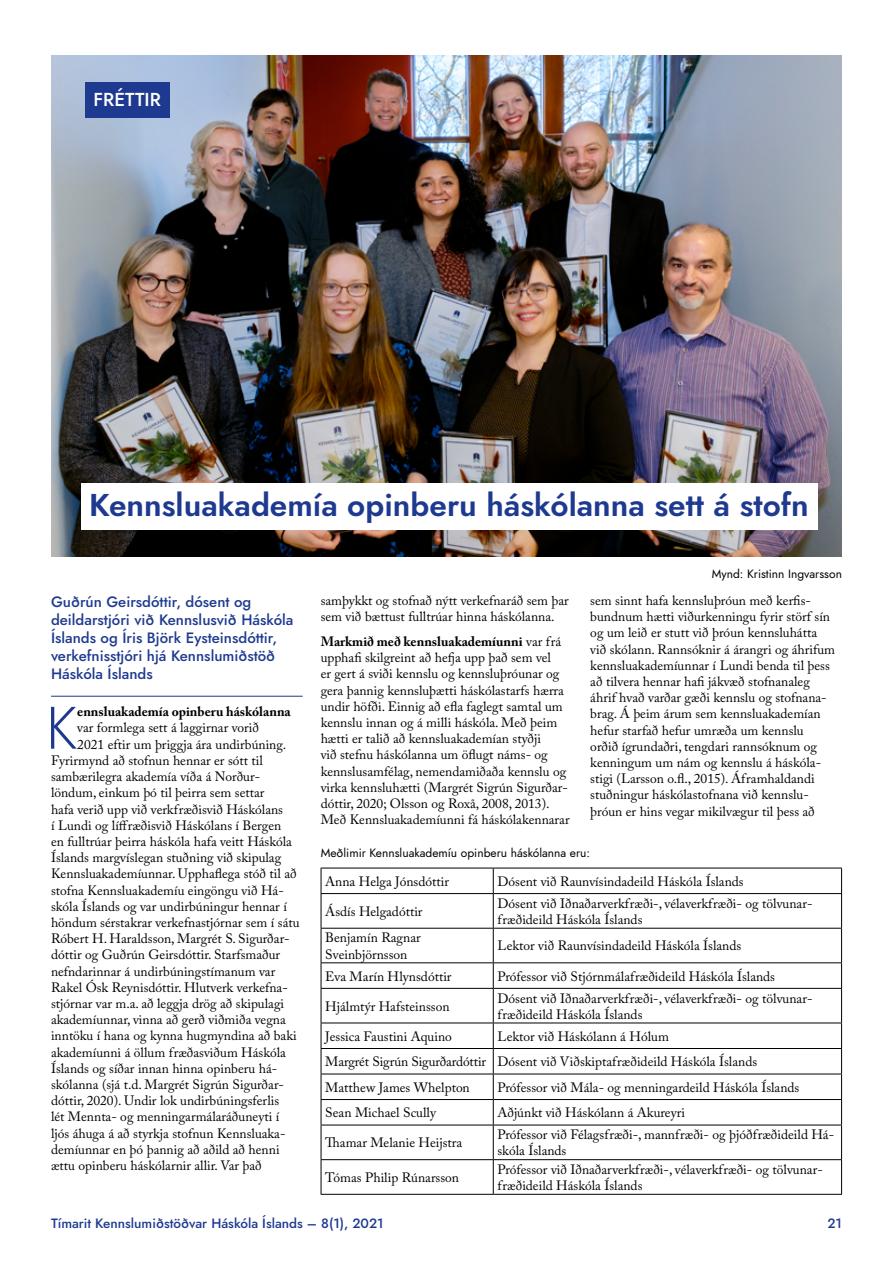
<style>
.page{position:relative;width:893px;height:1263px;background:#fff}
.page>*{position:absolute;margin:0;border:0;box-sizing:border-box;transform-origin:0 0}
.t1{font:300 59.85px "Jost";color:#1e3a90}
.t2{font:31.5px "Jost Semi";color:#1e3a90}
.t3{font:500 18.75px "Jost";color:#fff}
.t4{font:500 15px/18px "Jost";color:#1e3a90}
.t5{font:13.5px/16.2px "Adobe Caslon Pro";color:#000}
.t6{font:500 13.5px "Jost";color:#1e3a90}
.t7{font:700 13.5px "Adobe Caslon Pro";color:#000}
.t8{font:12px "Jost";color:#000}
.s1{font-weight:700}
</style>
<div class="page">
<img style="left:51px;top:55px;width:791px;height:501px">
<hr style="left:321px;top:868px;width:172px;height:1px;background:#000">
<svg style="left:321px;top:868px;width:1px;height:25px"></svg>
<hr style="left:493px;top:868px;width:349px;height:1px;background:#000">
<svg style="left:493px;top:868px;width:1px;height:25px"></svg>
<svg style="left:841px;top:868px;width:1px;height:25px"></svg>
<hr style="left:321px;top:893px;width:172px;height:1px;background:#000">
<hr style="left:321px;top:894px;width:1px;height:34px;background:#000">
<hr style="left:493px;top:893px;width:349px;height:1px;background:#000">
<hr style="left:493px;top:894px;width:1px;height:34px;background:#000">
<hr style="left:841px;top:894px;width:1px;height:34px;background:#000">
<hr style="left:321px;top:928px;width:172px;height:1px;background:#000">
<hr style="left:321px;top:928px;width:1px;height:34px;background:#000">
<hr style="left:493px;top:928px;width:349px;height:1px;background:#000">
<hr style="left:493px;top:928px;width:1px;height:34px;background:#000">
<hr style="left:841px;top:928px;width:1px;height:34px;background:#000">
<hr style="left:321px;top:962px;width:172px;height:1px;background:#000">
<svg style="left:321px;top:963px;width:1px;height:25px"></svg>
<hr style="left:493px;top:962px;width:349px;height:1px;background:#000">
<svg style="left:493px;top:963px;width:1px;height:25px"></svg>
<svg style="left:841px;top:963px;width:1px;height:25px"></svg>
<hr style="left:321px;top:988px;width:172px;height:1px;background:#000">
<hr style="left:321px;top:989px;width:1px;height:33px;background:#000">
<hr style="left:493px;top:988px;width:349px;height:1px;background:#000">
<hr style="left:493px;top:989px;width:1px;height:33px;background:#000">
<hr style="left:841px;top:989px;width:1px;height:33px;background:#000">
<hr style="left:321px;top:1022px;width:172px;height:1px;background:#000">
<hr style="left:493px;top:1022px;width:349px;height:1px;background:#000">
<hr style="left:321px;top:1048px;width:172px;height:1px;background:#000">
<hr style="left:493px;top:1048px;width:349px;height:1px;background:#000">
<hr style="left:321px;top:1074px;width:172px;height:1px;background:#000">
<hr style="left:493px;top:1074px;width:349px;height:1px;background:#000">
<hr style="left:321px;top:1099px;width:172px;height:1px;background:#000">
<svg style="left:321px;top:1023px;width:1px;height:102px"></svg>
<hr style="left:493px;top:1099px;width:349px;height:1px;background:#000">
<svg style="left:493px;top:1023px;width:1px;height:102px"></svg>
<svg style="left:841px;top:1023px;width:1px;height:102px"></svg>
<hr style="left:321px;top:1125px;width:172px;height:1px;background:#000">
<hr style="left:321px;top:1125px;width:1px;height:34px;background:#000">
<hr style="left:493px;top:1125px;width:349px;height:1px;background:#000">
<hr style="left:493px;top:1125px;width:1px;height:34px;background:#000">
<hr style="left:841px;top:1125px;width:1px;height:34px;background:#000">
<hr style="left:321px;top:1159px;width:172px;height:1px;background:#000">
<hr style="left:321px;top:1160px;width:1px;height:34px;background:#000">
<hr style="left:493px;top:1159px;width:349px;height:1px;background:#000">
<hr style="left:493px;top:1160px;width:1px;height:34px;background:#000">
<hr style="left:841px;top:1160px;width:1px;height:34px;background:#000">
<hr style="left:321px;top:1194px;width:172px;height:1px;background:#000">
<hr style="left:493px;top:1194px;width:349px;height:1px;background:#000">
<div style="left:85px;top:82px;width:84px;height:36px;background:#1e3a90"></div>
<div style="left:81px;top:483px;width:736px;height:46px;background:#fff"></div>
<hr style="left:51px;top:696px;width:252px;height:1px;background:#1e3a90">
<h3 class="t3" style="left:94px;top:87px;width:69px">FRÉTTIR</h3>
<h2 class="t2" style="left:89px;top:483px;width:721px">Kennsluakademía opinberu háskólanna sett á stofn</h2>
<p class="t8" style="left:712px;top:565px;width:132px">Mynd: Kristinn Ingvarsson</p>
<p class="t4" style="left:51px;top:593px;width:244px">Guðrún Geirsdóttir, dósent og deildarstjóri við Kennslusvið Háskóla<br>Íslands og Íris Björk Eysteinsdóttir, verkefnisstjóri hjá Kennslumiðstöð<br>Háskóla Íslands</p>
<h1 class="t1" style="left:46px;top:688px;width:33px">K</h1>
<p class="t7" style="left:77px;top:704px;width:215px">ennsluakademía opinberu háskólanna</p>
<p class="t5" style="left:321px;top:592px;width:250px">samþykkt og stofnað nýtt verkefnaráð sem þar sem við bættust fulltrúar hinna háskólanna.</p>
<p class="t5" style="left:321px;top:633px;width:250px"><span class="s1">Markmið með kennsluakademíunni</span> var frá upphafi skilgreint að hefja upp það sem vel<br>er gert á sviði kennslu og kennsluþróunar og gera þannig kennsluþætti háskólastarfs hærra undir höfði. Einnig að efla faglegt samtal um kennslu innan og á milli háskóla. Með þeim hætti er talið að kennsluakademían styðji<br>við stefnu háskólanna um öflugt náms- og kennslusamfélag, nemendamiðaða kennslu og virka kennsluhætti (Margrét Sigrún Sigurðar&shy;dóttir, 2020; Olsson og Roxå, 2008, 2013).<br>Með Kennsluakademíunni fá háskólakennarar</p>
<p class="t5" style="left:590px;top:592px;width:246px">sem sinnt hafa kennsluþróun með kerfis&shy;bundnum hætti viðurkenningu fyrir störf sín og um leið er stutt við þróun kennsluhátta við skólann. Rannsóknir á árangri og áhrifum kennsluakademíunnar í Lundi benda til þess að tilvera hennar hafi jákvæð stofnanaleg áhrif hvað varðar gæði kennslu og stofnana&shy;brag. Á þeim árum sem kennsluakademían hefur starfað hefur umræða um kennslu orðið ígrundaðri, tengdari rannsóknum og kenningum um nám og kennslu á háskóla&shy;stigi (Larsson o.fl., 2015). Áframhaldandi stuðningur háskólastofnana við kennslu&shy;þróun er hins vegar mikilvægur til þess að</p>
<p class="t5" style="left:77px;top:720px;width:183px">var formlega sett á laggirnar vorið</p>
<p class="t5" style="left:77px;top:736px;width:211px">2021 eftir um þriggja ára undirbúning.</p>
<p class="t5" style="left:51px;top:752px;width:213px">Fyrirmynd að stofnun hennar er sótt til</p>
<p class="t5" style="left:51px;top:768px;width:211px">sambærilegra akademía víða á Norður-</p>
<p class="t5" style="left:51px;top:784px;width:215px">löndum, einkum þó til þeirra sem settar</p>
<p class="t5" style="left:51px;top:801px;width:234px">hafa verið upp við verkfræðisvið Háskólans</p>
<p class="t5" style="left:51px;top:817px;width:232px">í Lundi og líffræðisvið Háskólans í Bergen</p>
<p class="t5" style="left:51px;top:833px;width:243px">en fulltrúar þeirra háskóla hafa veitt Háskóla</p>
<p class="t5" style="left:51px;top:849px;width:232px">Íslands margvíslegan stuðning við skipulag</p>
<p class="t5" style="left:51px;top:865px;width:247px">Kennsluakademíunnar. Upphaflega stóð til að</p>
<p class="t5" style="left:51px;top:882px;width:234px">stofna Kennsluakademíu eingöngu við Há-</p>
<p class="t5" style="left:51px;top:898px;width:237px">skóla Íslands og var undirbúningur hennar í</p>
<p class="t5" style="left:51px;top:914px;width:250px">höndum sérstakrar verkefnastjórnar sem í sátu</p>
<p class="t5" style="left:51px;top:930px;width:240px">Róbert H. Haraldsson, Margrét S. Sigurðar-</p>
<p class="t5" style="left:51px;top:946px;width:231px">dóttir og Guðrún Geirsdóttir. Starfsmaður</p>
<p class="t5" style="left:51px;top:963px;width:226px">nefndarinnar á undirbúningstímanum var</p>
<p class="t5" style="left:51px;top:979px;width:238px">Rakel Ósk Reynisdóttir. Hlutverk verkefna-</p>
<p class="t5" style="left:51px;top:995px;width:235px">stjórnar var m.a. að leggja drög að skipulagi</p>
<p class="t5" style="left:51px;top:1011px;width:236px">akademíunnar, vinna að gerð viðmiða vegna</p>
<p class="t5" style="left:51px;top:1027px;width:247px">inntöku í hana og kynna hugmyndina að baki</p>
<p class="t5" style="left:51px;top:1044px;width:236px">akademíunni á öllum fræðasviðum Háskóla</p>
<p class="t5" style="left:51px;top:1060px;width:228px">Íslands og síðar innan hinna opinberu há-</p>
<p class="t5" style="left:51px;top:1076px;width:235px">skólanna (sjá t.d. Margrét Sigrún Sigurðar-</p>
<p class="t5" style="left:51px;top:1092px;width:230px">dóttir, 2020). Undir lok undirbúningsferlis</p>
<p class="t5" style="left:51px;top:1108px;width:230px">lét Mennta- og menningarmálaráðuneyti í</p>
<p class="t5" style="left:51px;top:1125px;width:236px">ljós áhuga á að styrkja stofnun Kennsluaka-</p>
<p class="t5" style="left:51px;top:1141px;width:230px">demíunnar en þó þannig að aðild að henni</p>
<p class="t5" style="left:51px;top:1157px;width:212px">ættu opinberu háskólarnir allir. Var það</p>
<p class="t8" style="left:321px;top:845px;width:271px">Meðlimir Kennsluakademíu opinberu háskólanna eru:</p>
<p class="t5" style="left:325px;top:873px;width:125px">Anna Helga Jónsdóttir</p>
<p class="t5" style="left:497px;top:873px;width:248px">Dósent við Raunvísindadeild Háskóla Íslands</p>
<p class="t5" style="left:325px;top:903px;width:99px">Ásdís Helgadóttir</p>
<p class="t5" style="left:497px;top:895px;width:316px">Dósent við Iðnaðarverkfræði-, vélaverkfræði- og tölvunar&shy;fræðideild Háskóla Íslands</p>
<p class="t5" style="left:325px;top:930px;width:97px">Benjamín Ragnar<br>Sveinbjörnsson</p>
<p class="t5" style="left:497px;top:938px;width:245px">Lektor við Raunvísindadeild Háskóla Íslands</p>
<p class="t5" style="left:325px;top:968px;width:128px">Eva Marín Hlynsdóttir</p>
<p class="t5" style="left:497px;top:968px;width:279px">Prófessor við Stjórnmálafræðideild Háskóla Íslands</p>
<p class="t5" style="left:325px;top:998px;width:126px">Hjálmtýr Hafsteinsson</p>
<p class="t5" style="left:497px;top:990px;width:316px">Dósent við Iðnaðarverkfræði-, vélaverkfræði- og tölvunar&shy;fræðideild Háskóla Íslands</p>
<p class="t5" style="left:325px;top:1028px;width:128px">Jessica Faustini Aquino</p>
<p class="t5" style="left:325px;top:1023px;width:433px;line-height:25.5px;text-indent:172px">Lektor við Háskólann á Hólum<br>Margrét Sigrún Sigurðardóttir Dósent við Viðskiptafræðideild Háskóla Íslands<br>Matthew James Whelpton</p>
<p class="t5" style="left:497px;top:1079px;width:303px">Prófessor við Mála- og menningardeild Háskóla Íslands</p>
<p class="t5" style="left:325px;top:1104px;width:112px">Sean Michael Scully</p>
<p class="t5" style="left:497px;top:1104px;width:189px">Aðjúnkt við Háskólann á Akureyri</p>
<p class="t5" style="left:325px;top:1134px;width:138px">Thamar Melanie Heijstra</p>
<p class="t5" style="left:497px;top:1126px;width:338px">Prófessor við Félagsfræði-, mannfræði- og þjóðfræðideild Há&shy;skóla Íslands</p>
<p class="t5" style="left:325px;top:1169px;width:135px">Tómas Philip Rúnarsson</p>
<p class="t5" style="left:497px;top:1161px;width:327px">Prófessor við Iðnaðarverkfræði-, vélaverkfræði- og tölvunar&shy;fræðideild Háskóla Íslands</p>
<p class="t6" style="left:51px;top:1214px;width:334px">Tímarit Kennslumiðstöðvar Háskóla Íslands – 8(1), 2021</p>
<p class="t6" style="left:827px;top:1214px;width:16px">21</p>
</div>
